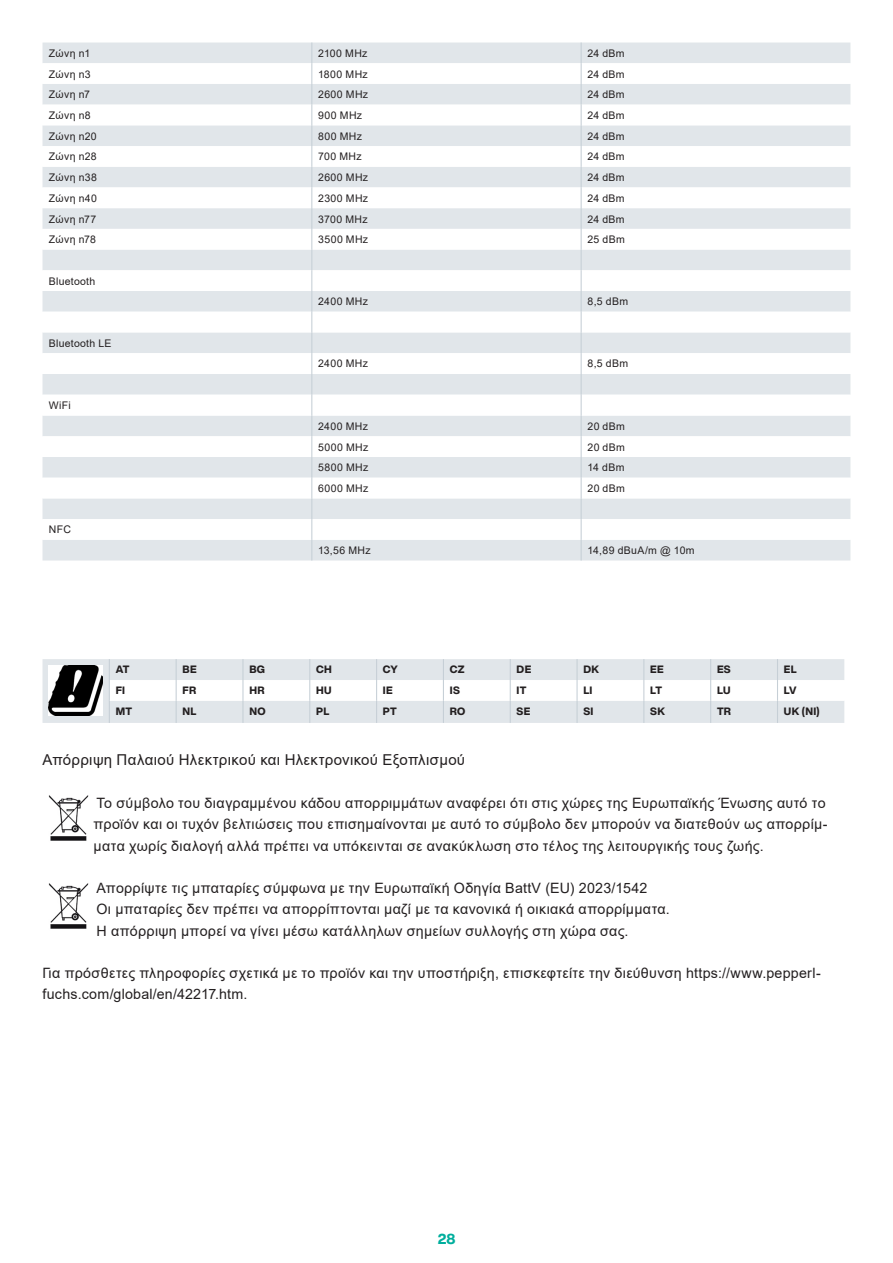
<style>
.page{position:relative;width:893px;height:1263px;background:#fff}
.page>*{position:absolute;margin:0;border:0;box-sizing:border-box;transform-origin:0 0}
.Subhead_10_pt__Schwarz{font:15px "Arial";letter-spacing:.02em;color:#231f20}
.Fließtext_9_5_pt__Schwarz{font:14.25px/21.3px "Arial";letter-spacing:.02em;color:#231f20}
.t1{font:800 14.25px "Helvetica Now Display";color:#00ae9d}
.Tabelle__Fließtext_7_pt__Schwarz{font:10.5px "Arial";letter-spacing:.03em;color:#231f20}
.Tabelle__Spaltenheadline_7_pt__Schwarz{font:800 10.5px "Helvetica Now Display";letter-spacing:.03em;color:#231f20}
.Tabelle__Spaltenheadline_7_pt__Schwarz-2{font:10.5px "Arial";letter-spacing:.025em;color:#231f20}
.Tabelle__Fließtext_7_pt__Schwarz-2{font:800 10.5px "Helvetica Now Display";color:#231f20}
</style>
<div class="page">
<div style="left:43px;top:43px;width:807px;height:517px;background:#e1e6ea"></div>
<svg style="left:43px;top:63px;width:807px;height:477px"></svg>
<svg style="left:311px;top:43px;width:1px;height:517px"></svg>
<svg style="left:581px;top:43px;width:1px;height:517px"></svg>
<div style="left:43px;top:659px;width:66px;height:64px;background:#e1e6ea"></div>
<svg style="left:109px;top:659px;width:735px;height:64px"></svg>
<img style="left:49px;top:665px;width:54px;height:50px">
<img style="left:48px;top:795px;width:41px;height:46px">
<img style="left:48px;top:883px;width:41px;height:46px">
<p class="Tabelle__Fließtext_7_pt__Schwarz" style="left:49px;top:46px;width:43px">Ζώνη n1</p>
<p class="Tabelle__Fließtext_7_pt__Schwarz" style="left:318px;top:46px;width:51px">2100 MHz</p>
<p class="Tabelle__Fließtext_7_pt__Schwarz" style="left:587px;top:46px;width:39px">24 dBm</p>
<p class="Tabelle__Fließtext_7_pt__Schwarz" style="left:49px;top:67px;width:43px">Ζώνη n3</p>
<p class="Tabelle__Fließtext_7_pt__Schwarz" style="left:318px;top:67px;width:51px">1800 MHz</p>
<p class="Tabelle__Fließtext_7_pt__Schwarz" style="left:587px;top:67px;width:39px">24 dBm</p>
<p class="Tabelle__Fließtext_7_pt__Schwarz" style="left:49px;top:87px;width:43px">Ζώνη n7</p>
<p class="Tabelle__Fließtext_7_pt__Schwarz" style="left:318px;top:87px;width:51px">2600 MHz</p>
<p class="Tabelle__Fließtext_7_pt__Schwarz" style="left:587px;top:87px;width:39px">24 dBm</p>
<p class="Tabelle__Fließtext_7_pt__Schwarz" style="left:49px;top:108px;width:43px">Ζώνη n8</p>
<p class="Tabelle__Fließtext_7_pt__Schwarz" style="left:318px;top:108px;width:45px">900 MHz</p>
<p class="Tabelle__Fließtext_7_pt__Schwarz" style="left:587px;top:108px;width:39px">24 dBm</p>
<p class="Tabelle__Fließtext_7_pt__Schwarz" style="left:49px;top:129px;width:49px">Ζώνη n20</p>
<p class="Tabelle__Fließtext_7_pt__Schwarz" style="left:318px;top:129px;width:45px">800 MHz</p>
<p class="Tabelle__Fließtext_7_pt__Schwarz" style="left:587px;top:129px;width:39px">24 dBm</p>
<p class="Tabelle__Fließtext_7_pt__Schwarz" style="left:49px;top:149px;width:49px">Ζώνη n28</p>
<p class="Tabelle__Fließtext_7_pt__Schwarz" style="left:318px;top:149px;width:45px">700 MHz</p>
<p class="Tabelle__Fließtext_7_pt__Schwarz" style="left:587px;top:149px;width:39px">24 dBm</p>
<p class="Tabelle__Fließtext_7_pt__Schwarz" style="left:49px;top:170px;width:49px">Ζώνη n38</p>
<p class="Tabelle__Fließtext_7_pt__Schwarz" style="left:318px;top:170px;width:51px">2600 MHz</p>
<p class="Tabelle__Fließtext_7_pt__Schwarz" style="left:587px;top:170px;width:39px">24 dBm</p>
<p class="Tabelle__Fließtext_7_pt__Schwarz" style="left:49px;top:191px;width:50px">Ζώνη n40</p>
<p class="Tabelle__Fließtext_7_pt__Schwarz" style="left:318px;top:191px;width:51px">2300 MHz</p>
<p class="Tabelle__Fließtext_7_pt__Schwarz" style="left:587px;top:191px;width:39px">24 dBm</p>
<p class="Tabelle__Fließtext_7_pt__Schwarz" style="left:49px;top:212px;width:49px">Ζώνη n77</p>
<p class="Tabelle__Fließtext_7_pt__Schwarz" style="left:318px;top:212px;width:51px">3700 MHz</p>
<p class="Tabelle__Fließtext_7_pt__Schwarz" style="left:587px;top:212px;width:39px">24 dBm</p>
<p class="Tabelle__Fließtext_7_pt__Schwarz" style="left:49px;top:232px;width:49px">Ζώνη n78</p>
<p class="Tabelle__Fließtext_7_pt__Schwarz" style="left:318px;top:232px;width:51px">3500 MHz</p>
<p class="Tabelle__Fließtext_7_pt__Schwarz" style="left:587px;top:232px;width:39px">25 dBm</p>
<p class="Tabelle__Spaltenheadline_7_pt__Schwarz-2" style="left:49px;top:274px;width:48px">Bluetooth</p>
<p class="Tabelle__Fließtext_7_pt__Schwarz" style="left:318px;top:294px;width:51px">2400 MHz</p>
<p class="Tabelle__Fließtext_7_pt__Schwarz" style="left:587px;top:294px;width:42px">8,5 dBm</p>
<p class="Tabelle__Spaltenheadline_7_pt__Schwarz-2" style="left:49px;top:336px;width:64px">Bluetooth LE</p>
<p class="Tabelle__Fließtext_7_pt__Schwarz" style="left:318px;top:356px;width:51px">2400 MHz</p>
<p class="Tabelle__Fließtext_7_pt__Schwarz" style="left:587px;top:356px;width:42px">8,5 dBm</p>
<p class="Tabelle__Spaltenheadline_7_pt__Schwarz-2" style="left:49px;top:398px;width:23px">WiFi</p>
<p class="Tabelle__Fließtext_7_pt__Schwarz" style="left:318px;top:419px;width:51px">2400 MHz</p>
<p class="Tabelle__Fließtext_7_pt__Schwarz" style="left:587px;top:419px;width:39px">20 dBm</p>
<p class="Tabelle__Fließtext_7_pt__Schwarz" style="left:318px;top:440px;width:52px">5000 MHz</p>
<p class="Tabelle__Fließtext_7_pt__Schwarz" style="left:587px;top:440px;width:39px">20 dBm</p>
<p class="Tabelle__Fließtext_7_pt__Schwarz" style="left:318px;top:460px;width:52px">5800 MHz</p>
<p class="Tabelle__Fließtext_7_pt__Schwarz" style="left:587px;top:460px;width:38px">14 dBm</p>
<p class="Tabelle__Fließtext_7_pt__Schwarz" style="left:318px;top:481px;width:52px">6000 MHz</p>
<p class="Tabelle__Fließtext_7_pt__Schwarz" style="left:587px;top:481px;width:39px">20 dBm</p>
<p class="Tabelle__Spaltenheadline_7_pt__Schwarz-2" style="left:49px;top:522px;width:24px">NFC</p>
<p class="Tabelle__Fließtext_7_pt__Schwarz" style="left:318px;top:543px;width:54px">13,56 MHz</p>
<p class="Tabelle__Fließtext_7_pt__Schwarz" style="left:587px;top:543px;width:109px">14,89 dBuA/m @ 10m</p>
<p class="Tabelle__Fließtext_7_pt__Schwarz-2" style="left:116px;top:662px;width:15px">AT</p>
<p class="Tabelle__Spaltenheadline_7_pt__Schwarz" style="left:183px;top:662px;width:16px">BE</p>
<p class="Tabelle__Spaltenheadline_7_pt__Schwarz" style="left:249px;top:662px;width:17px">BG</p>
<p class="Tabelle__Spaltenheadline_7_pt__Schwarz" style="left:316px;top:662px;width:17px">CH</p>
<p class="Tabelle__Spaltenheadline_7_pt__Schwarz" style="left:383px;top:662px;width:16px">CY</p>
<p class="Tabelle__Spaltenheadline_7_pt__Schwarz" style="left:450px;top:662px;width:16px">CZ</p>
<p class="Tabelle__Spaltenheadline_7_pt__Schwarz" style="left:517px;top:662px;width:16px">DE</p>
<p class="Tabelle__Spaltenheadline_7_pt__Schwarz" style="left:583px;top:662px;width:17px">DK</p>
<p class="Tabelle__Spaltenheadline_7_pt__Schwarz" style="left:650px;top:662px;width:15px">EE</p>
<p class="Tabelle__Spaltenheadline_7_pt__Schwarz" style="left:717px;top:662px;width:15px">ES</p>
<p class="Tabelle__Spaltenheadline_7_pt__Schwarz" style="left:784px;top:662px;width:14px">EL</p>
<p class="Tabelle__Fließtext_7_pt__Schwarz-2" style="left:116px;top:683px;width:11px">FI</p>
<p class="Tabelle__Spaltenheadline_7_pt__Schwarz" style="left:183px;top:683px;width:15px">FR</p>
<p class="Tabelle__Spaltenheadline_7_pt__Schwarz" style="left:249px;top:683px;width:17px">HR</p>
<p class="Tabelle__Spaltenheadline_7_pt__Schwarz" style="left:316px;top:683px;width:17px">HU</p>
<p class="Tabelle__Spaltenheadline_7_pt__Schwarz" style="left:383px;top:683px;width:11px">IE</p>
<p class="Tabelle__Spaltenheadline_7_pt__Schwarz" style="left:450px;top:683px;width:12px">IS</p>
<p class="Tabelle__Spaltenheadline_7_pt__Schwarz" style="left:517px;top:683px;width:11px">IT</p>
<p class="Tabelle__Spaltenheadline_7_pt__Schwarz" style="left:583px;top:683px;width:11px">LI</p>
<p class="Tabelle__Spaltenheadline_7_pt__Schwarz" style="left:650px;top:683px;width:13px">LT</p>
<p class="Tabelle__Spaltenheadline_7_pt__Schwarz" style="left:717px;top:683px;width:15px">LU</p>
<p class="Tabelle__Spaltenheadline_7_pt__Schwarz" style="left:784px;top:683px;width:14px">LV</p>
<p class="Tabelle__Fließtext_7_pt__Schwarz-2" style="left:116px;top:704px;width:18px">MT</p>
<p class="Tabelle__Spaltenheadline_7_pt__Schwarz" style="left:183px;top:704px;width:15px">NL</p>
<p class="Tabelle__Spaltenheadline_7_pt__Schwarz" style="left:249px;top:704px;width:18px">NO</p>
<p class="Tabelle__Spaltenheadline_7_pt__Schwarz" style="left:316px;top:704px;width:15px">PL</p>
<p class="Tabelle__Spaltenheadline_7_pt__Schwarz" style="left:383px;top:704px;width:15px">PT</p>
<p class="Tabelle__Spaltenheadline_7_pt__Schwarz" style="left:450px;top:704px;width:17px">RO</p>
<p class="Tabelle__Spaltenheadline_7_pt__Schwarz" style="left:517px;top:704px;width:15px">SE</p>
<p class="Tabelle__Spaltenheadline_7_pt__Schwarz" style="left:583px;top:704px;width:12px">SI</p>
<p class="Tabelle__Spaltenheadline_7_pt__Schwarz" style="left:650px;top:704px;width:16px">SK</p>
<p class="Tabelle__Spaltenheadline_7_pt__Schwarz" style="left:717px;top:704px;width:15px">TR</p>
<p class="Tabelle__Spaltenheadline_7_pt__Schwarz" style="left:784px;top:704px;width:37px">UK (NI)</p>
<p class="Subhead_10_pt__Schwarz" style="left:43px;top:750px;width:424px">Απόρριψη Παλαιού Ηλεκτρικού και Ηλεκτρονικού Εξοπλισμού</p>
<p class="Fließtext_9_5_pt__Schwarz" style="left:94px;top:792px;width:735px">Το σύμβολο του διαγραμμένου κάδου απορριμμάτων αναφέρει ότι στις χώρες της Ευρωπαϊκής Ένωσης αυτό το προϊόν και οι τυχόν βελτιώσεις που επισημαίνονται με αυτό το σύμβολο δεν μπορούν να διατεθούν ως απορρίμ&shy;ματα χωρίς διαλογή αλλά πρέπει να υπόκεινται σε ανακύκλωση στο τέλος της λειτουργικής τους ζωής.</p>
<p class="Fließtext_9_5_pt__Schwarz" style="left:97px;top:877px;width:552px">Απορρίψτε τις μπαταρίες σύμφωνα με την Ευρωπαϊκή Οδηγία BattV (EU) 2023/1542</p>
<p class="Fließtext_9_5_pt__Schwarz" style="left:97px;top:898px;width:575px">Οι μπαταρίες δεν πρέπει να απορρίπτονται μαζί με τα κανονικά ή οικιακά απορρίμματα.</p>
<p class="Fließtext_9_5_pt__Schwarz" style="left:97px;top:920px;width:533px">Η απόρριψη μπορεί να γίνει μέσω κατάλληλων σημείων συλλογής στη χώρα σας.</p>
<p class="Fließtext_9_5_pt__Schwarz" style="left:43px;top:962px;width:780px">Για πρόσθετες πληροφορίες σχετικά με το προϊόν και την υποστήριξη, επισκεφτείτε την διεύθυνση https://www.pepperl&shy;fuchs.com/global/en/42217.htm.</p>
<p class="t1" style="left:438px;top:1229px;width:19px">28</p>
</div>
